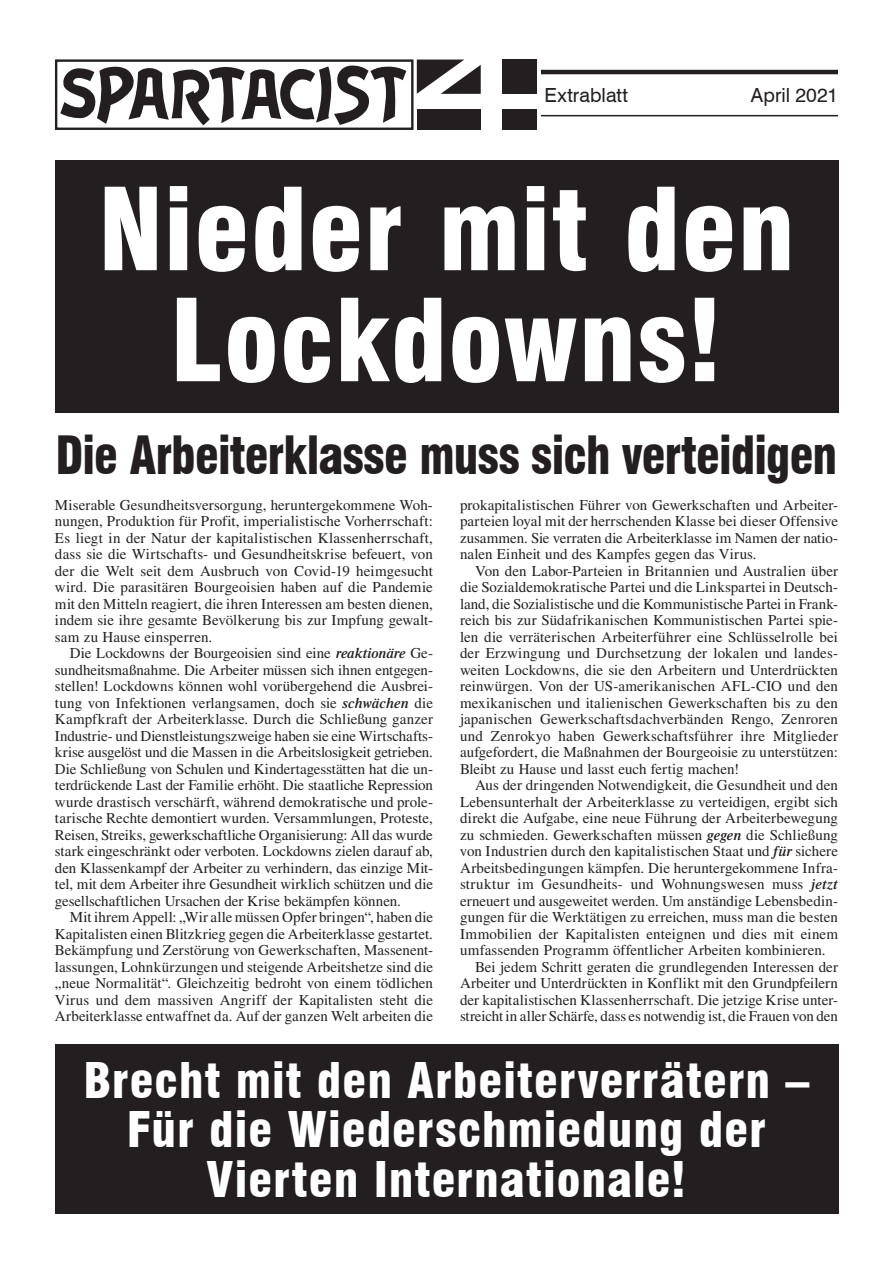
<style>
.page{position:relative;width:893px;height:1263px;background:#fff}
.page>*{position:absolute;margin:0;border:0;box-sizing:border-box;transform-origin:0 0}
.t1{font:900 condensed 111px/111px "Swiss 721 BT";letter-spacing:.01em;color:#fff;text-align:center}
.t2{font:900 condensed 51.45px "Swiss 721 BT";letter-spacing:-.02em;color:#231f20;scale:.93 1}
.t3{font:900 condensed 48px/49.5px "Swiss 721 BT";letter-spacing:.02em;color:#fff;text-align:center}
.t4{font:19.5px "Swiss 721 BT";color:#231f20}
.t5{font:15px/16.5px "Times LT Std";letter-spacing:.005em;color:#231f20;text-align:justify}
.s1{font-weight:600;font-style:italic;font-size:14.4px}
</style>
<div class="page">
<hr style="left:55px;top:70px;width:783px;height:4px;background:#231f20">
<hr style="left:55px;top:115px;width:783px;height:1px;background:#231f20">
<div style="left:55px;top:59px;width:486px;height:71px;background:#fff"></div>
<svg style="left:60px;top:65px;width:346px;height:60px"></svg>
<div style="left:502px;top:60px;width:35px;height:34px;background:#231f20"></div>
<div style="left:502px;top:109px;width:35px;height:21px;background:#231f20"></div>
<div style="left:417px;top:109px;width:64px;height:21px;background:#231f20"></div>
<svg style="left:417px;top:60px;width:64px;height:34px"></svg>
<div style="left:55px;top:59px;width:358px;height:71px;border:2px solid #231f20"></div>
<div style="left:55px;top:1044px;width:783px;height:170px;background:#231f20"></div>
<div style="left:55px;top:160px;width:783px;height:252px;background:#231f20"></div>
<h3 class="t4" style="left:545px;top:83px;width:85px">Extrablatt</h3>
<h3 class="t4" style="left:751px;top:83px;width:89px">April 2021</h3>
<h1 class="t1" style="left:98px;top:174px;width:698px">Nieder mit den<br>Lockdowns!</h1>
<h2 class="t2" style="left:56px;top:424px;width:842px">Die Arbeiterklasse muss sich verteidigen</h2>
<p class="t5" style="left:55px;top:496px;width:380px">Miserable Gesundheitsversorgung, heruntergekommene Woh&shy;nungen, Produktion für Profit, imperialistische Vorherrschaft:<br>Es liegt in der Natur der kapitalistischen Klassenherrschaft, dass sie die Wirtschafts- und Gesundheitskrise befeuert, von der die Welt seit dem Ausbruch von Covid-19 heimgesucht wird. Die parasitären Bourgeoisien haben auf die Pandemie mit den Mitteln reagiert, die ihren Interessen am besten dienen, indem sie ihre gesamte Bevölkerung bis zur Impfung gewalt&shy;sam zu Hause einsperren.</p>
<p class="t5" style="left:55px;top:645px;width:380px;text-indent:15px">Die Lockdowns der Bourgeoisien sind eine <span class="s1">reaktionäre</span> Ge&shy;sundheitsmaßnahme. Die Arbeiter müssen sich ihnen entgegen&shy;stellen! Lockdowns können wohl vorübergehend die Ausbrei&shy;tung von Infektionen verlangsamen, doch sie <span class="s1">schwächen</span> die Kampfkraft der Arbeiterklasse. Durch die Schließung ganzer Industrie- und Dienstleistungszweige haben sie eine Wirtschafts&shy;krise ausgelöst und die Massen in die Arbeitslosigkeit getrieben.<br>Die Schließung von Schulen und Kindertagesstätten hat die un&shy;terdrückende Last der Familie erhöht. Die staatliche Repression wurde drastisch verschärft, während demokratische und prole&shy;tarische Rechte demontiert wurden. Versammlungen, Proteste, Reisen, Streiks, gewerkschaftliche Organisierung: All das wurde stark eingeschränkt oder verboten. Lockdowns zielen darauf ab, den Klassenkampf der Arbeiter zu verhindern, das einzige Mit&shy;tel, mit dem Arbeiter ihre Gesundheit wirklich schützen und die gesellschaftlichen Ursachen der Krise bekämpfen können.</p>
<p class="t5" style="left:55px;top:909px;width:380px;text-indent:15px">Mit ihrem Appell: „Wir alle müssen Opfer bringen“, haben die Kapitalisten einen Blitzkrieg gegen die Arbeiterklasse gestartet.<br>Bekämpfung und Zerstörung von Gewerkschaften, Massenent&shy;lassungen, Lohnkürzungen und steigende Arbeitshetze sind die „neue Normalität“. Gleichzeitig bedroht von einem tödlichen Virus und dem massiven Angriff der Kapitalisten steht die Arbeiterklasse entwaffnet da. Auf der ganzen Welt arbeiten die</p>
<p class="t5" style="left:460px;top:496px;width:380px">prokapitalistischen Führer von Gewerkschaften und Arbeiter&shy;parteien loyal mit der herrschenden Klasse bei dieser Offensive zusammen. Sie verraten die Arbeiterklasse im Namen der natio&shy;nalen Einheit und des Kampfes gegen das Virus.</p>
<p class="t5" style="left:460px;top:562px;width:380px;text-indent:15px">Von den Labor-Parteien in Britannien und Australien über die Sozialdemokratische Partei und die Linkspartei in Deutsch&shy;land, die Sozialistische und die Kommunistische Partei in Frank&shy;reich bis zur Südafrikanischen Kommunistischen Partei spie&shy;len die verräterischen Arbeiterführer eine Schlüsselrolle bei der Erzwingung und Durchsetzung der lokalen und landes&shy;weiten Lockdowns, die sie den Arbeitern und Unterdrückten reinwürgen. Von der US-amerikanischen AFL-CIO und den mexikanischen und italienischen Gewerkschaften bis zu den japanischen Gewerkschaftsdachverbänden Rengo, Zenroren und Zenrokyo haben Gewerkschaftsführer ihre Mitglieder aufgefordert, die Maßnahmen der Bourgeoisie zu unterstützen:<br>Bleibt zu Hause und lasst euch fertig machen!</p>
<p class="t5" style="left:475px;top:777px;width:364px">Aus der dringenden Notwendigkeit, die Gesundheit und den</p>
<p class="t5" style="left:460px;top:793px;width:380px">Lebensunterhalt der Arbeiterklasse zu verteidigen, ergibt sich</p>
<p class="t5" style="left:460px;top:810px;width:380px">direkt die Aufgabe, eine neue Führung der Arbeiterbewegung</p>
<p class="t5" style="left:460px;top:826px;width:380px">zu schmieden. Gewerkschaften müssen <span class="s1">gegen</span> die Schließung</p>
<p class="t5" style="left:460px;top:843px;width:380px">von Industrien durch den kapitalistischen Staat und <span class="s1">für</span> sichere</p>
<p class="t5" style="left:460px;top:859px;width:379px">Arbeitsbedingungen kämpfen. Die heruntergekommene Infra-</p>
<p class="t5" style="left:460px;top:876px;width:379px">struktur im Gesundheits- und Wohnungswesen muss <span class="s1">jetzt</span></p>
<p class="t5" style="left:460px;top:892px;width:379px">erneuert und ausgeweitet werden. Um anständige Lebensbedin-</p>
<p class="t5" style="left:460px;top:909px;width:380px">gungen für die Werktätigen zu erreichen, muss man die besten</p>
<p class="t5" style="left:460px;top:925px;width:380px">Immobilien der Kapitalisten enteignen und dies mit einem</p>
<p class="t5" style="left:460px;top:942px;width:367px">umfassenden Programm öffentlicher Arbeiten kombinieren.</p>
<p class="t5" style="left:475px;top:958px;width:364px">Bei jedem Schritt geraten die grundlegenden Interessen der</p>
<p class="t5" style="left:460px;top:975px;width:379px">Arbeiter und Unterdrückten in Konflikt mit den Grundpfeilern</p>
<p class="t5" style="left:460px;top:991px;width:379px">der kapitalistischen Klassenherrschaft. Die jetzige Krise unter-</p>
<p class="t5" style="left:460px;top:1008px;width:379px">streicht in aller Schärfe, dass es notwendig ist, die Frauen von den</p>
<h3 class="t3" style="left:83px;top:1055px;width:728px">Brecht mit den Arbeiterverrätern –<br>Für die Wiederschmiedung der<br>Vierten Internationale!</h3>
</div>
